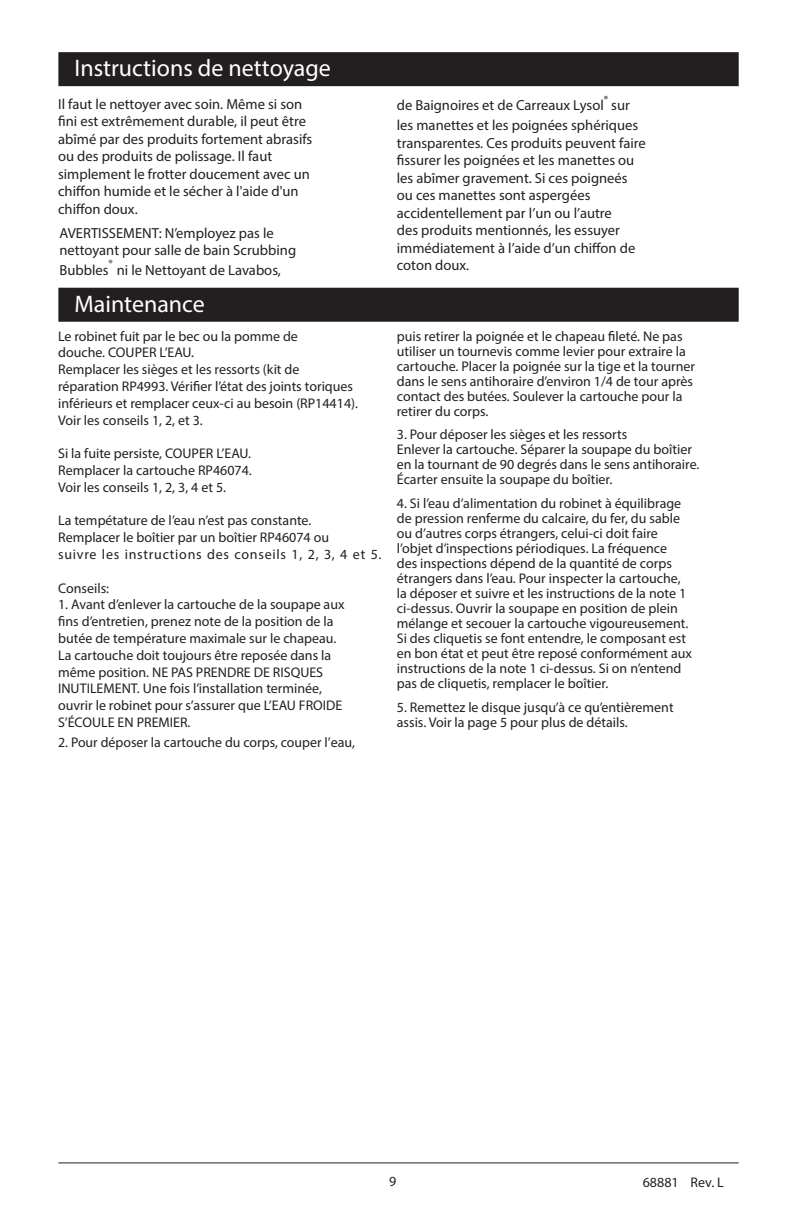
<style>
.page{position:relative;width:792px;height:1224px;background:#fff}
.page>*{position:absolute;margin:0;border:0;box-sizing:border-box;transform-origin:0 0}
.t1{font:24px "Myriad Pro";color:#fff}
.t2{font:14.6px/17.6px "Myriad Pro";color:#231f20}
.t3{font:14px/15px "Myriad Pro";color:#231f20}
.t4{font:10.4px "Myriad Pro";color:#231f20}
</style>
<div class="page">
<div style="left:59px;top:53px;width:679px;height:32px;background:#231f20"></div>
<div style="left:58px;top:52px;width:681px;height:34px;border:2px solid #231f20"></div>
<hr style="left:58px;top:1162px;width:681px;height:1px;background:#231f20">
<div style="left:59px;top:289px;width:679px;height:32px;background:#231f20"></div>
<div style="left:58px;top:288px;width:681px;height:34px;border:2px solid #231f20"></div>
<h1 class="t1" style="left:74px;top:54px;width:258px">Instructions de nettoyage</h1>
<p class="t2" style="left:58px;top:95px;width:256px">Il faut le nettoyer avec soin. Même si son fini est extrêmement durable, il peut être abîmé par des produits fortement abrasifs ou des produits de polissage. Il faut simplement le frotter doucement avec un chiffon humide et le sécher à l'aide d'un chiffon doux.</p>
<p class="t2" style="left:397px;top:96px;width:208px">de Baignoires et de Carreaux Lysol</p>
<p class="t4" style="left:604px;top:93px;width:6px">®</p>
<p class="t2" style="left:397px;top:95px;width:243px;line-height:19.8px;text-indent:214px">sur les manettes et les poignées sphériques</p>
<p class="t2" style="left:397px;top:134px;width:250px">transparentes. Ces produits peuvent faire fissurer les poignées et les manettes ou les abîmer gravement. Si ces poigneés ou ces manettes sont aspergées accidentellement par l’un ou l’autre<br>des produits mentionnés, les essuyer immédiatement à l’aide d’un chiffon de coton doux.</p>
<p class="t2" style="left:60px;top:224px;width:238px">AVERTISSEMENT: N’employez pas le nettoyant pour salle de bain Scrubbing</p>
<p class="t2" style="left:60px;top:261px;width:51px">Bubbles</p>
<p class="t4" style="left:109px;top:257px;width:6px">®</p>
<p class="t2" style="left:117px;top:261px;width:166px">ni le Nettoyant de Lavabos,</p>
<h1 class="t1" style="left:74px;top:289px;width:132px">Maintenance</h1>
<p class="t3" style="left:58px;top:327px;width:301px;line-height:16.8px">Le robinet fuit par le bec ou la pomme de<br>douche. COUPER L’EAU.<br>Remplacer les sièges et les ressorts (kit de réparation RP4993. Vérifier l’état des joints toriques inférieurs et remplacer ceux-ci au besoin (RP14414).<br>Voir les conseils 1, 2, et 3.</p>
<p class="t3" style="left:58px;top:445px;width:195px;line-height:16.8px;text-align:justify">Si la fuite persiste, COUPER L’EAU.<br>Remplacer la cartouche RP46074.<br>Voir les conseils 1, 2, 3, 4 et 5.</p>
<p class="t3" style="left:58px;top:512px;width:325px;line-height:16.8px">La tempétature de l’eau n’est pas constante.<br>Remplacer le boîtier par un boîtier RP46074 ou<br>suivre les instructions des conseils 1, 2, 3, 4 et 5.</p>
<p class="t3" style="left:58px;top:580px;width:53px">Conseils:</p>
<p class="t3" style="left:58px;top:596px;width:288px;line-height:16.8px">1. Avant d’enlever la cartouche de la soupape aux fins d’entretien, prenez note de la position de la butée de température maximale sur le chapeau.<br>La cartouche doit toujours être reposée dans la même position. NE PAS PRENDRE DE RISQUES INUTILEMENT. Une fois l’installation terminée, ouvrir le robinet pour s’assurer que L’EAU FROIDE S’ÉCOULE EN PREMIER.</p>
<p class="t3" style="left:58px;top:735px;width:298px">2. Pour déposer la cartouche du corps, couper l’eau,</p>
<p class="t3" style="left:397px;top:328px;width:300px">puis retirer la poignée et le chapeau fileté. Ne pas utiliser un tournevis comme levier pour extraire la cartouche. Placer la poignée sur la tige et la tourner dans le sens antihoraire d’environ 1/4 de tour après contact des butées. Soulever la cartouche pour la retirer du corps.</p>
<p class="t3" style="left:397px;top:427px;width:304px">3. Pour déposer les sièges et les ressorts<br>Enlever la cartouche. Séparer la soupape du boîtier en la tournant de 90 degrés dans le sens antihoraire.<br>Écarter ensuite la soupape du boîtier.</p>
<p class="t3" style="left:397px;top:496px;width:297px">4. Si l’eau d’alimentation du robinet à équilibrage de pression renferme du calcaire, du fer, du sable ou d’autres corps étrangers, celui-ci doit faire l’objet d’inspections périodiques. La fréquence<br>des inspections dépend de la quantité de corps étrangers dans l’eau. Pour inspecter la cartouche, la déposer et suivre et les instructions de la note 1 ci-dessus. Ouvrir la soupape en position de plein mélange et secouer la cartouche vigoureusement.<br>Si des cliquetis se font entendre, le composant est en bon état et peut être reposé conformément aux instructions de la note 1 ci-dessus. Si on n’entend pas de cliquetis, remplacer le boîtier.</p>
<p class="t3" style="left:397px;top:700px;width:278px">5. Remettez le disque jusqu’à ce qu’entièrement assis. Voir la page 5 pour plus de détails.</p>
<p class="t3" style="left:389px;top:1174px;width:9px">9</p>
<p class="t3" style="left:643px;top:1175px;width:83px">68881 Rev. L</p>
</div>
